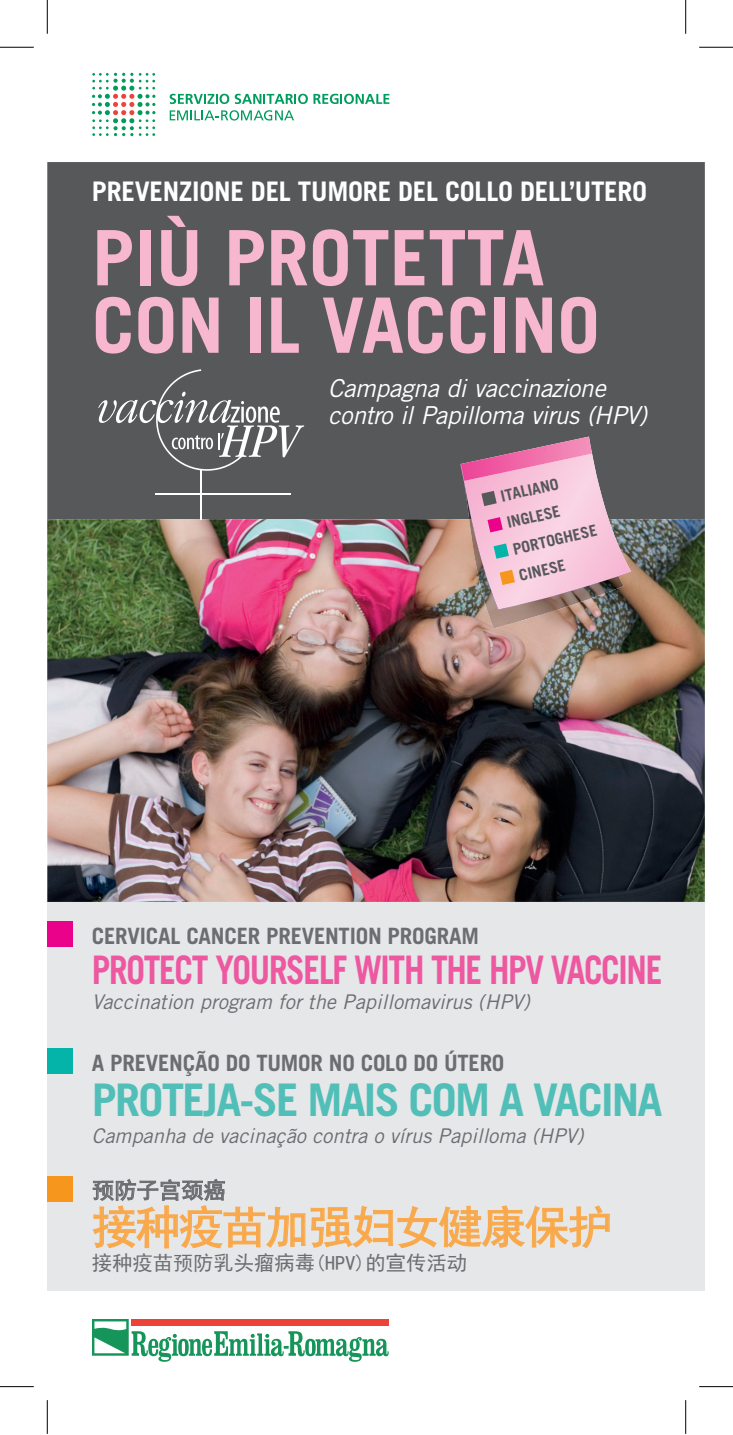
<style>
.page{position:relative;width:733px;height:1435px;background:#fff}
.page>*{position:absolute;margin:0;border:0;box-sizing:border-box;transform-origin:0 0}
.t1{font:700 76.5px/67.5px "Trade Gothic LT Std";color:#f6b7cf}
.t2{font:700 45px "Trade Gothic LT Std";letter-spacing:-.04em;color:#51bfb7}
.t3{font:45px "Sim Hei";letter-spacing:-.04em;color:#f9a94b}
.t4{font:700 39.38px "Trade Gothic LT Std";letter-spacing:-.04em;color:#ed58a0;scale:.85 1}
.t5{font:700 27px "Trade Gothic LT Std";letter-spacing:-.01em;color:#fff}
.t6{font:italic 24.75px/27px "Trade Gothic LT Std";letter-spacing:-.02em;color:#fff}
.t7{font:700 22.5px "Trade Gothic LT Std";letter-spacing:-.01em;color:#6c6d70}
.t8{font:22.5px "Sim Hei";letter-spacing:-.01em;color:#6c6d70}
.t9{font:italic 20.25px "Trade Gothic LT Std";color:#6c6d70}
.t10{font:20.25px "Sim Hei";color:#6c6d70}
.t11{font:700 15.75px/27px "Trade Gothic LT Std";color:#57585a}
</style>
<div class="page">
<div style="left:47px;top:162px;width:657px;height:357px;background:#57585a"></div>
<div style="left:47px;top:902px;width:657px;height:389px;background:#e6e7e9"></div>
<div style="left:47px;top:921px;width:26px;height:26px;background:#eb028b"></div>
<div style="left:47px;top:1049px;width:26px;height:25px;background:#05b4a9"></div>
<div style="left:47px;top:1176px;width:26px;height:26px;background:#f6961d"></div>
<img style="left:47px;top:519px;width:657px;height:383px">
<img style="left:469px;top:610px;width:154px;height:18px">
<svg style="left:92px;top:1319px;width:296px;height:43px"></svg>
<svg style="left:170px;top:94px;width:59px;height:10px"></svg>
<svg style="left:235px;top:94px;width:154px;height:10px"></svg>
<svg style="left:170px;top:110px;width:124px;height:11px"></svg>
<svg style="left:92px;top:73px;width:63px;height:63px"></svg>
<svg style="left:92px;top:1178px;width:518px;height:71px"></svg>
<svg style="left:460px;top:437px;width:171px;height:173px;background:#c89fae"></svg>
<svg style="left:98px;top:369px;width:206px;height:102px;background:#6c6d6f"></svg>
<hr style="left:200px;top:470px;width:2px;height:49px;background:#fff">
<hr style="left:155px;top:493px;width:136px;height:2px;background:#fff">
<hr style="left:0;top:47px;width:34px;height:1px;background:#000">
<hr style="left:699px;top:47px;width:33px;height:1px;background:#000">
<hr style="left:0;top:1386px;width:34px;height:1px;background:#000">
<hr style="left:699px;top:1386px;width:33px;height:1px;background:#000">
<hr style="left:47px;top:0;width:1px;height:34px;background:#000">
<hr style="left:47px;top:1400px;width:1px;height:34px;background:#000">
<hr style="left:685px;top:0;width:1px;height:34px;background:#000">
<hr style="left:685px;top:1400px;width:1px;height:34px;background:#000">
<h3 class="t5" style="left:92px;top:174px;width:556px">PREVENZIONE DEL TUMORE DEL COLLO DELL’UTERO</h3>
<h1 class="t1" style="left:92px;top:223px;width:509px">PIÙ PROTETTA<br>CON IL VACCINO</h1>
<p class="t6" style="left:328px;top:375px;width:320px">Campagna di vaccinazione contro il Papilloma virus (HPV)</p>
<p class="t11" style="left:497px;top:483px;width:87px;rotate:-13deg">ITALIANO<br>INGLESE<br>PORTOGHESE<br>CINESE</p>
<p class="t7" style="left:92px;top:922px;width:388px">CERVICAL CANCER PREVENTION PROGRAM</p>
<h3 class="t4" style="left:92px;top:946px;width:672px">PROTECT YOURSELF WITH THE HPV VACCINE</h3>
<p class="t9" style="left:92px;top:989px;width:439px">Vaccination program for the Papillomavirus (HPV)</p>
<p class="t7" style="left:92px;top:1049px;width:414px">A PREVENÇÃO DO TUMOR NO COLO DO ÚTERO</p>
<h2 class="t2" style="left:92px;top:1073px;width:572px">PROTEJA-SE MAIS COM A VACINA</h2>
<p class="t9" style="left:92px;top:1124px;width:493px">Campanha de vacinação contra o vírus Papilloma (HPV)</p>
<p class="t8" style="left:92px;top:1179px;width:135px">预防子宫颈癌</p>
<h2 class="t3" style="left:92px;top:1204px;width:522px">接种疫苗加强妇女健康保护</h2>
<p class="t10" style="left:92px;top:1253px;width:376px">接种疫苗预防乳头瘤病毒(HPV)的宣传活动</p>
</div>
